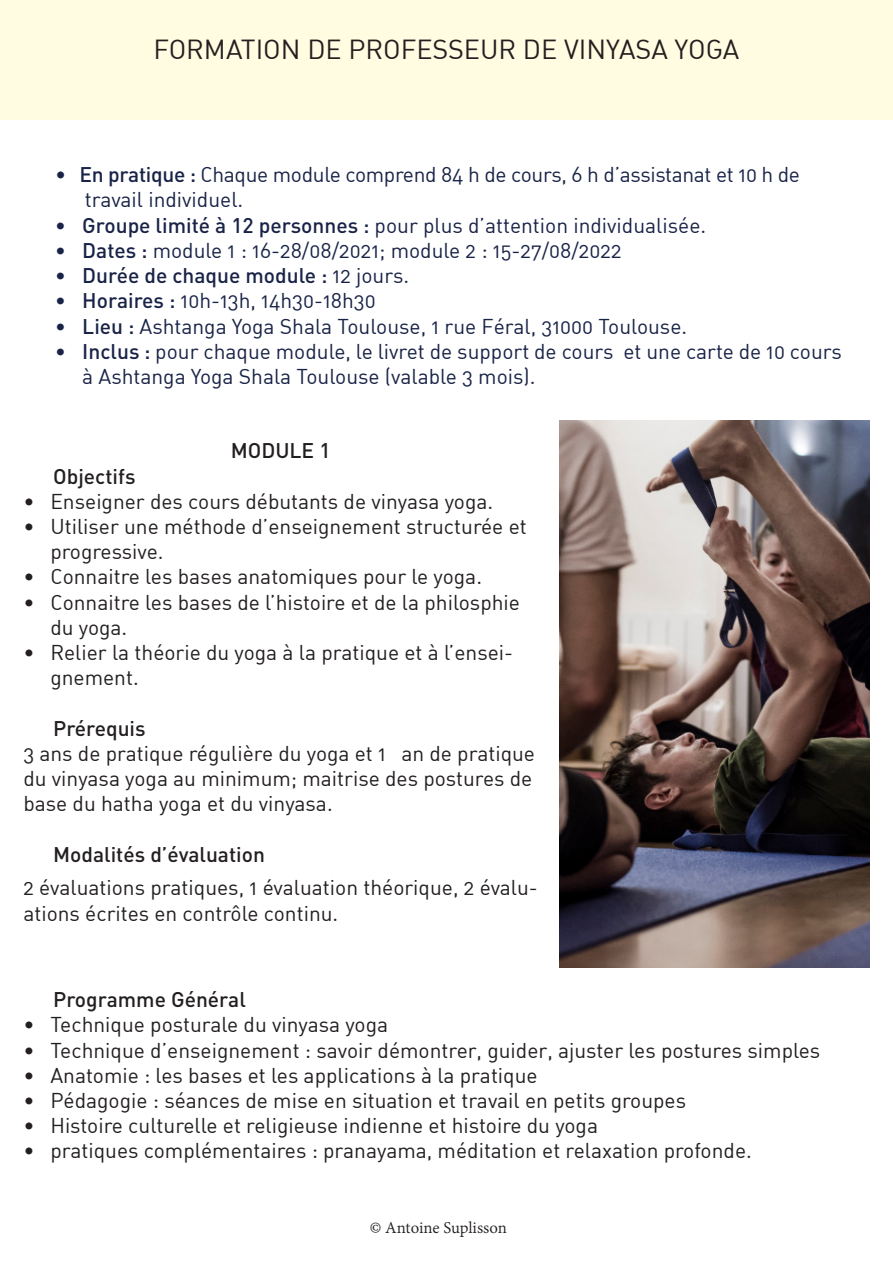
<style>
.page{position:relative;width:893px;height:1263px;background:#fff}
.page>*{position:absolute;margin:0;border:0;box-sizing:border-box;transform-origin:0 0}
.t1{font:27px "DIN Regular Alternate";color:#231f20}
.t2{font:21px/25.2px "DIN Regular Alternate";color:#231f20}
.t3{font:21px/25.2px "DIN Regular Alternate";color:#192347}
.t4{font:500 21px "DIN";color:#231f20}
.t5{font:500 21px "DIN";color:#192347}
.t6{font:18px "Adobe Devanagari";letter-spacing:-.005em;color:#231f20}
.s1{font-family:"DIN";font-weight:500}
.s2{font-family:"DIN Regular Alternate";font-weight:400}
</style>
<div class="page">
<img style="left:559px;top:420px;width:311px;height:547px">
<div style="left:0;top:0;width:893px;height:119px;background:#fffce1"></div>
<p class="t1" style="left:154px;top:32px;width:587px">FORMATION DE PROFESSEUR DE VINYASA YOGA</p>
<p class="t3" style="left:85px;top:162px;width:717px;text-indent:-29px">• <span class="s1">En pratique :</span> Chaque module comprend 84 h de cours, 6 h d’assistanat et 10 h de travail individuel.</p>
<p class="t3" style="left:55px;top:212px;width:652px"><span class="s1">• Groupe limité à 12 personnes :</span> pour plus d’attention individualisée.</p>
<p class="t3" style="left:55px;top:237px;width:568px"><span class="s1">• Dates :</span> module 1 : 16-28/08/2021; module 2 : 15-27/08/2022</p>
<p class="t5" style="left:55px;top:262px;width:355px">• Durée de chaque module : <span class="s2">12 jours.</span></p>
<p class="t3" style="left:55px;top:288px;width:322px"><span class="s1">• Horaires :</span> 10h-13h, 14h30-18h30</p>
<p class="t3" style="left:55px;top:313px;width:633px"><span class="s1">• Lieu :</span> Ashtanga Yoga Shala Toulouse, 1 rue Féral, 31000 Toulouse.</p>
<p class="t3" style="left:82px;top:338px;width:761px;text-indent:-27px"><span class="s1">• Inclus :</span> pour chaque module, le livret de support de cours et une carte de 10 cours à Ashtanga Yoga Shala Toulouse (valable 3 mois).</p>
<p class="t4" style="left:231px;top:437px;width:101px">MODULE 1</p>
<p class="t4" style="left:53px;top:463px;width:84px">Objectifs</p>
<p class="t2" style="left:23px;top:488px;width:471px">• Enseigner des cours débutants de vinyasa yoga.</p>
<p class="t2" style="left:50px;top:513px;width:478px;text-indent:-27px">• Utiliser une méthode d’enseignement structurée et progressive.</p>
<p class="t2" style="left:23px;top:564px;width:460px">• Connaitre les bases anatomiques pour le yoga.</p>
<p class="t2" style="left:50px;top:589px;width:471px;text-indent:-27px">• Connaitre les bases de l’histoire et de la philosphie du yoga.</p>
<p class="t2" style="left:50px;top:639px;width:464px;text-indent:-27px">• Relier la théorie du yoga à la pratique et à l’ensei&shy;gnement.</p>
<p class="t4" style="left:53px;top:715px;width:94px">Prérequis</p>
<p class="t2" style="left:23px;top:740px;width:513px">3 ans de pratique régulière du yoga et 1 an de pratique du vinyasa yoga au minimum; maitrise des postures de base du hatha yoga et du vinyasa.</p>
<p class="t4" style="left:53px;top:841px;width:213px">Modalités d’évaluation</p>
<p class="t2" style="left:23px;top:875px;width:516px">2 évaluations pratiques, 1 évaluation théorique, 2 évalu&shy;ations écrites en contrôle continu.</p>
<p class="t4" style="left:53px;top:986px;width:194px">Programme Général</p>
<p class="t2" style="left:23px;top:1012px;width:366px">• Technique posturale du vinyasa yoga</p>
<p class="t2" style="left:23px;top:1037px;width:798px">• Technique d’enseignement : savoir démontrer, guider, ajuster les postures simples</p>
<p class="t2" style="left:23px;top:1062px;width:516px">• Anatomie : les bases et les applications à la pratique</p>
<p class="t2" style="left:23px;top:1087px;width:664px">• Pédagogie : séances de mise en situation et travail en petits groupes</p>
<p class="t2" style="left:23px;top:1113px;width:576px">• Histoire culturelle et religieuse indienne et histoire du yoga</p>
<p class="t2" style="left:23px;top:1138px;width:730px">• pratiques complémentaires : pranayama, méditation et relaxation profonde.</p>
<p class="t6" style="left:370px;top:1218px;width:139px">© Antoine Suplisson</p>
</div>
